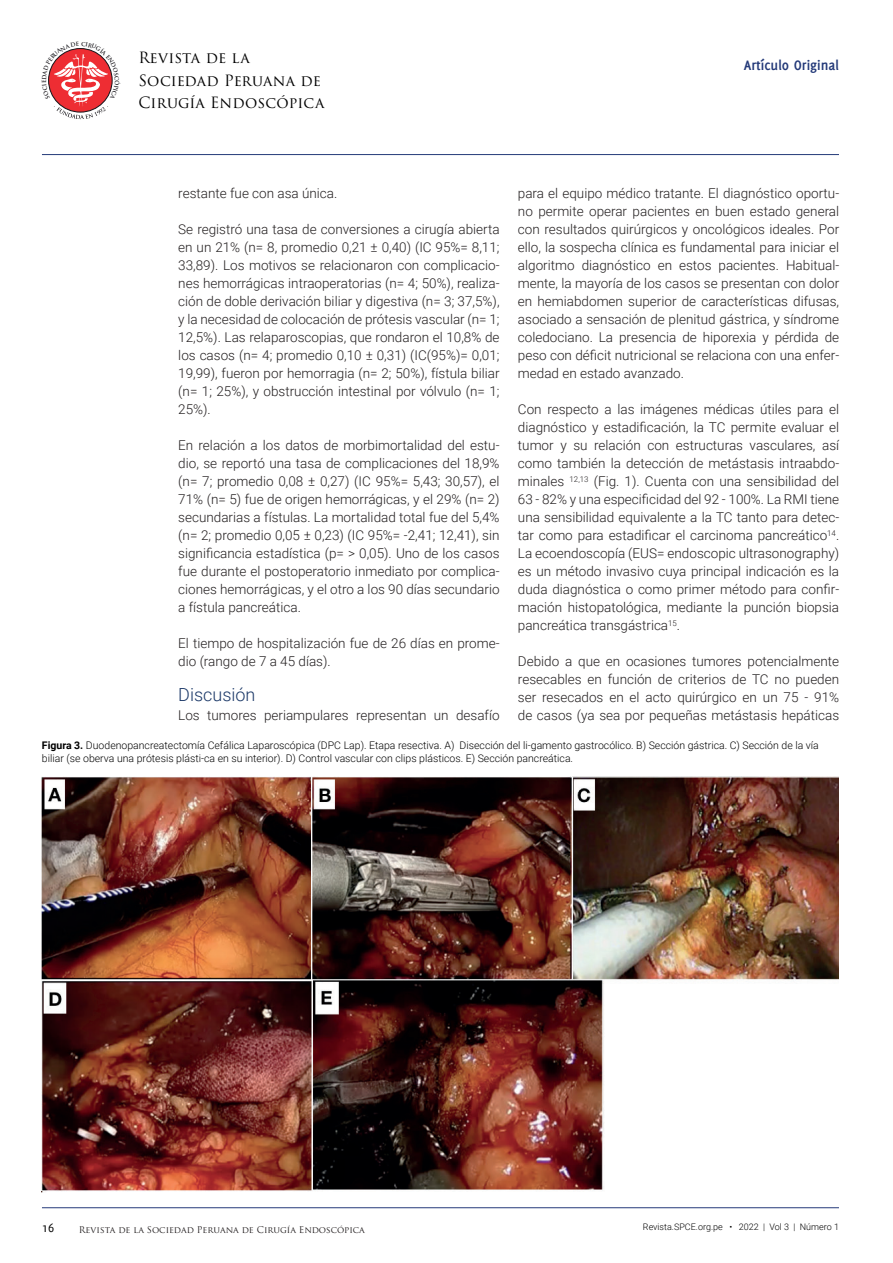
<style>
.page{position:relative;width:893px;height:1263px;background:#fff}
.page>*{position:absolute;margin:0;border:0;box-sizing:border-box;transform-origin:0 0}
.t1{font:300 18px "Roboto";color:#1c3968}
.t2{font:15.15px/22.5px "Trajan Pro 3";letter-spacing:.005em;color:#000001}
.t3{font:700 15px "Delicious";color:#243a79}
.t4{font:300 13.5px/18px "Roboto";color:#231f20;text-align:justify}
.t5{font:13.5px "Delicious";color:#000001}
.t6{font:300 10.5px/12.6px "Roboto";color:#000001}
.t7{font:9px "Trajan Pro";color:#231f20}
.t8{font:300 9px "Roboto";color:#000001}
.s1{font-weight:700}
</style>
<div class="page">
<hr style="left:42px;top:154px;width:797px;height:1px;background:#243a79">
<hr style="left:42px;top:1207px;width:797px;height:1px;background:#243a79">
<img style="left:42px;top:777px;width:797px;height:415px">
<svg style="left:48px;top:48px;width:65px;height:71px"></svg>
<p class="t2" style="left:139px;top:47px;width:187px">Revista de la<br>Sociedad Peruana de<br>Cirugía Endoscópica</p>
<p class="t3" style="left:744px;top:56px;width:97px">Artículo Original</p>
<p class="t4" style="left:178px;top:184px;width:160px">restante fue con asa única.</p>
<p class="t4" style="left:178px;top:220px;width:323px">Se registró una tasa de conversiones a cirugía abierta en un 21% (n= 8, promedio 0,21 ± 0,40) (IC 95%= 8,11; 33,89). Los motivos se relacionaron con complicacio&shy;nes hemorrágicas intraoperatorias (n= 4; 50%), realiza&shy;ción de doble derivación biliar y digestiva (n= 3; 37,5%), y la necesidad de colocación de prótesis vascular (n= 1; 12,5%). Las relaparoscopias, que rondaron el 10,8% de los casos (n= 4; promedio 0,10 ± 0,31) (IC(95%)= 0,01; 19,99), fueron por hemorragia (n= 2; 50%), fístula biliar (n= 1; 25%), y obstrucción intestinal por vólvulo (n= 1; 25%).</p>
<p class="t4" style="left:178px;top:436px;width:323px">En relación a los datos de morbimortalidad del estu&shy;dio, se reportó una tasa de complicaciones del 18,9% (n= 7; promedio 0,08 ± 0,27) (IC 95%= 5,43; 30,57), el 71% (n= 5) fue de origen hemorrágicas, y el 29% (n= 2) secundarias a fístulas. La mortalidad total fue del 5,4% (n= 2; promedio 0,05 ± 0,23) (IC 95%= -2,41; 12,41), sin significancia estadística (p= &gt; 0,05). Uno de los casos fue durante el postoperatorio inmediato por complica&shy;ciones hemorrágicas, y el otro a los 90 días secundario a fístula pancreática.</p>
<p class="t4" style="left:178px;top:634px;width:323px">El tiempo de hospitalización fue de 26 días en prome&shy;dio (rango de 7 a 45 días).</p>
<h1 class="t1" style="left:178px;top:681px;width:79px">Discusión</h1>
<p class="t4" style="left:178px;top:706px;width:323px">Los tumores periampulares representan un desafío</p>
<p class="t6" style="left:42px;top:738px;width:778px"><span class="s1">Figura 3.</span> Duodenopancreatectomía Cefálica Laparoscópica (DPC Lap). Etapa resectiva. A) Disección del li-gamento gastrocólico. B) Sección gástrica. C) Sección de la vía biliar (se oberva una prótesis plásti-ca en su interior). D) Control vascular con clips plásticos. E) Sección pancreática.</p>
<p class="t4" style="left:518px;top:184px;width:323px">para el equipo médico tratante. El diagnóstico oportu&shy;no permite operar pacientes en buen estado general con resultados quirúrgicos y oncológicos ideales. Por ello, la sospecha clínica es fundamental para iniciar el algoritmo diagnóstico en estos pacientes. Habitual&shy;mente, la mayoría de los casos se presentan con dolor en hemiabdomen superior de características difusas, asociado a sensación de plenitud gástrica, y síndrome coledociano. La presencia de hiporexia y pérdida de peso con déficit nutricional se relaciona con una enfer&shy;medad en estado avanzado.</p>
<p class="t4" style="left:518px;top:400px;width:323px">Con respecto a las imágenes médicas útiles para el diagnóstico y estadificación, la TC permite evaluar el tumor y su relación con estructuras vasculares, así como también la detección de metástasis intraabdo&shy;minales <sup>12,13</sup> (Fig. 1). Cuenta con una sensibilidad del 63 - 82% y una especificidad del 92 - 100%. La RMI tiene una sensibilidad equivalente a la TC tanto para detec&shy;tar como para estadificar el carcinoma pancreático<sup>14</sup>.<br>La ecoendoscopía (EUS= endoscopic ultrasonography) es un método invasivo cuya principal indicación es la duda diagnóstica o como primer método para confir&shy;mación histopatológica, mediante la punción biopsia pancreática transgástrica<sup>15</sup>.</p>
<p class="t4" style="left:518px;top:652px;width:323px">Debido a que en ocasiones tumores potencialmente resecables en función de criterios de TC no pueden ser resecados en el acto quirúrgico en un 75 - 91% de casos (ya sea por pequeñas metástasis hepáticas</p>
<p class="t5" style="left:42px;top:1220px;width:14px">16</p>
<p class="t7" style="left:79px;top:1224px;width:288px">Revista de la Sociedad Peruana de Cirugía Endoscópica</p>
<p class="t8" style="left:643px;top:1220px;width:197px">Revista.SPCE.org.pe • 2022 | Vol 3 | Número 1</p>
</div>
